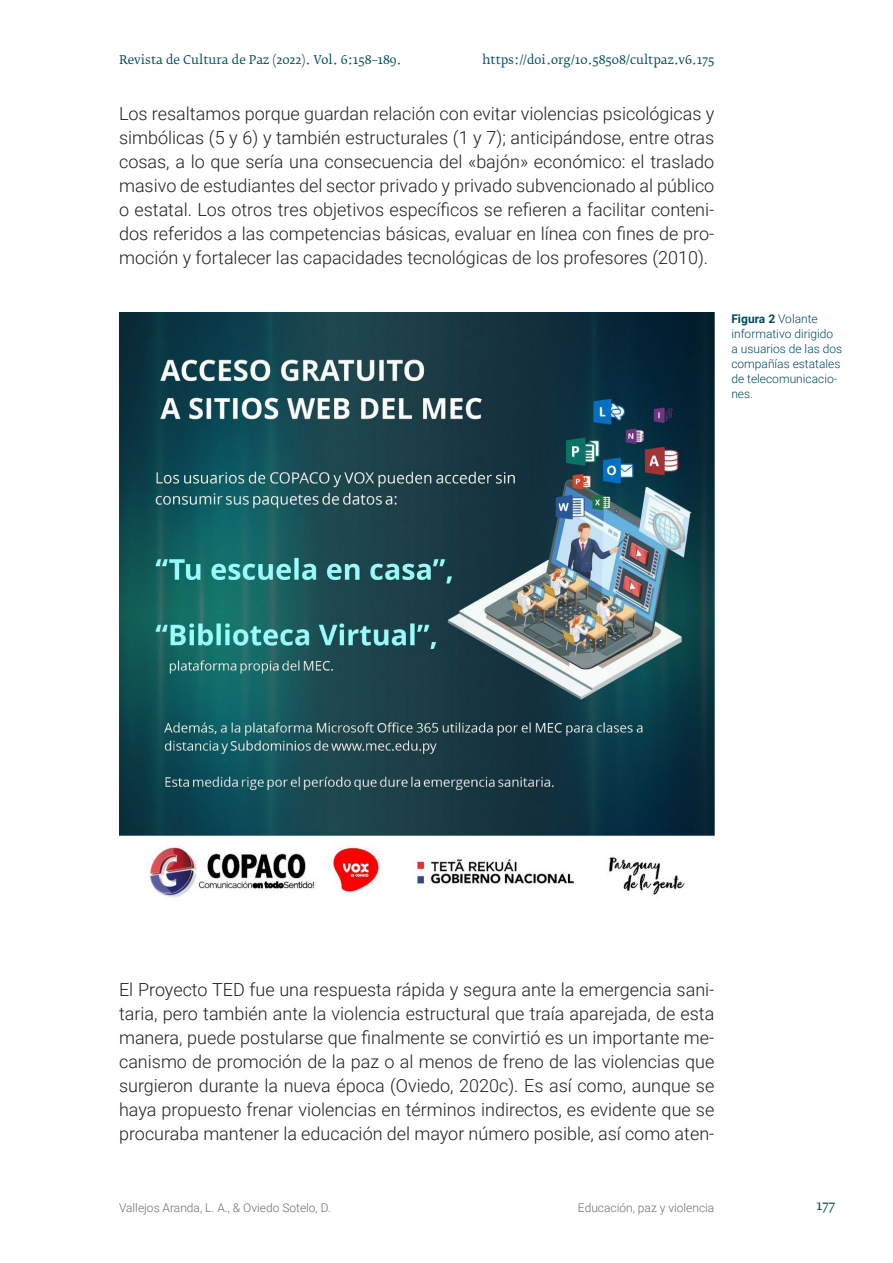
<style>
.page{position:relative;width:893px;height:1263px;background:#fff}
.page>*{position:absolute;margin:0;border:0;box-sizing:border-box;transform-origin:0 0}
.t1{font:300 18px/24px "Roboto";color:#231f20;text-align:justify}
.t2{font:13.5px "Fedra Serif B Pro";color:#004a5e}
.sps_figur_titulo{font:300 12px/15px "Roboto";color:#004a5e}
.t3{font:12px "Fedra Serif B Pro";color:#004a5e}
.t4{font:300 12px "Roboto";color:#6c6d70}
.s1{font-weight:700}
</style>
<div class="page">
<img style="left:119px;top:313px;width:595px;height:585px">
<p class="t3" style="left:119px;top:52px;width:284px">Revista de Cultura de Paz (2022). Vol. 6:158–189.</p>
<p class="t3" style="left:482px;top:52px;width:234px">https://doi.org/10.58508/cultpaz.v6.175</p>
<p class="t1" style="left:119px;top:101px;width:597px">Los resaltamos porque guardan relación con evitar violencias psicológicas y simbólicas (5 y 6) y también estructurales (1 y 7); anticipándose, entre otras cosas, a lo que sería una consecuencia del «bajón» económico: el traslado masivo de estudiantes del sector privado y privado subvencionado al público o estatal. Los otros tres objetivos específicos se refieren a facilitar conteni&shy;dos referidos a las competencias básicas, evaluar en línea con fines de pro&shy;moción y fortalecer las capacidades tecnológicas de los profesores (2010).</p>
<p class="sps_figur_titulo" style="left:731px;top:310px;width:112px"><span class="s1">Figura 2</span> Volante informativo dirigido a usuarios de las dos compañías estatales de telecomunicacio&shy;nes.</p>
<p class="t1" style="left:119px;top:977px;width:597px">El Proyecto TED fue una respuesta rápida y segura ante la emergencia sani&shy;taria, pero también ante la violencia estructural que traía aparejada, de esta manera, puede postularse que finalmente se convirtió es un importante me&shy;canismo de promoción de la paz o al menos de freno de las violencias que surgieron durante la nueva época (Oviedo, 2020c). Es así como, aunque se haya propuesto frenar violencias en términos indirectos, es evidente que se procuraba mantener la educación del mayor número posible, así como aten-</p>
<p class="t4" style="left:119px;top:1200px;width:213px">Vallejos Aranda, L. A., &amp; Oviedo Sotelo, D.</p>
<p class="t4" style="left:578px;top:1200px;width:138px">Educación, paz y violencia</p>
<p class="t2" style="left:816px;top:1196px;width:20px">177</p>
</div>
